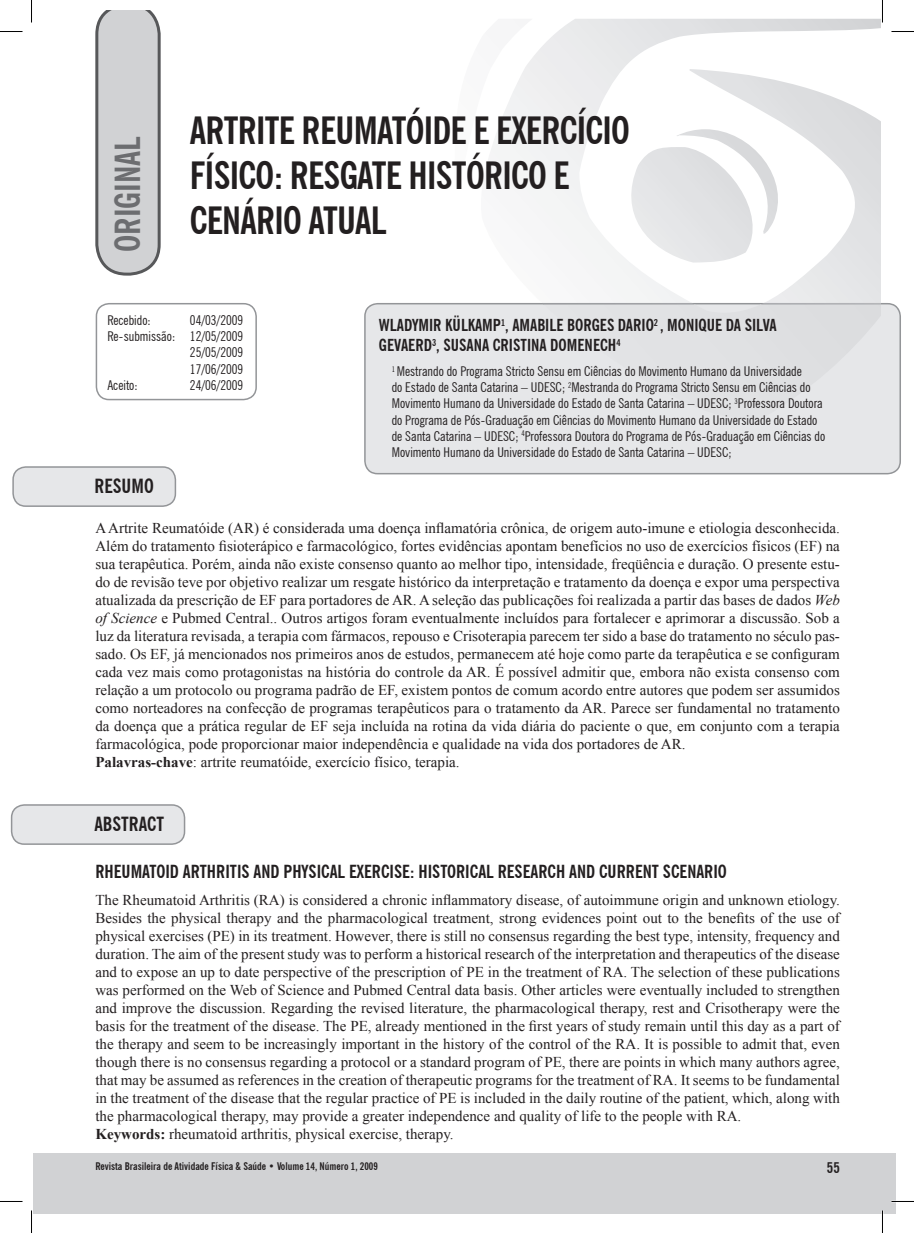
<style>
.page{position:relative;width:914px;height:1233px;background:#fff}
.page>*{position:absolute;margin:0;border:0;box-sizing:border-box;transform-origin:0 0}
.t1{font:700 condensed 37.5px/45px "News Gothic BT";letter-spacing:-.02em;color:#231f20}
.t2{font:700 condensed 34.5px "News Gothic BT";color:#6c6d70}
.t3{font:700 condensed 19.5px "News Gothic BT";color:#231f20}
.t4{font:700 condensed 18px "News Gothic BT";color:#231f20}
.t5{font:700 condensed 16.5px/19.8px "News Gothic BT";color:#231f20}
.t6{font:15px/18px "Times New Roman";color:#231f20}
.t7{font:700 condensed 15px "News Gothic BT";color:#231f20}
.t8{font:condensed 13.5px/16.2px "News Gothic BT";color:#231f20}
.t9{font:700 condensed 10.5px "News Gothic BT";color:#231f20}
.s1{font-style:italic}
.s2{font-weight:700}
</style>
<div class="page">
<div style="left:33px;top:1153px;width:862px;height:60px;background:#d1d2d4"></div>
<div style="left:364px;top:303px;width:536px;height:171px;background:#e6e7e9"></div>
<div style="left:96px;top:303px;width:161px;height:97px;border:2px solid #939598;border-radius:13px"></div>
<svg style="left:524px;top:19px;width:356px;height:284px"></svg>
<div style="left:542px;top:303px;width:338px;height:116px;background:#e1e2e4"></div>
<svg style="left:617px;top:129px;width:175px;height:133px"></svg>
<svg style="left:491px;top:19px;width:41px;height:168px"></svg>
<svg style="left:95px;top:10px;width:66px;height:265px;background:#c6c7c9"></svg>
<div style="left:13px;top:467px;width:162px;height:39px;background:#e6e7e9;border-radius:13px"></div>
<div style="left:12px;top:466px;width:164px;height:41px;border:2px solid #939598;border-radius:13px"></div>
<div style="left:12px;top:805px;width:172px;height:39px;background:#e6e7e9;border-radius:13px"></div>
<div style="left:11px;top:804px;width:174px;height:40px;border:2px solid #939598;border-radius:13px"></div>
<hr style="left:891px;top:1200px;width:22px;height:2px;background:#fff">
<hr style="left:881px;top:1210px;width:2px;height:22px;background:#fff">
<svg style="left:0;top:31px;width:22px;height:1px"></svg>
<svg style="left:891px;top:31px;width:22px;height:1px"></svg>
<svg style="left:0;top:1201px;width:22px;height:1px"></svg>
<svg style="left:891px;top:1201px;width:22px;height:1px"></svg>
<svg style="left:31px;top:0;width:1px;height:23px"></svg>
<svg style="left:31px;top:1210px;width:1px;height:22px"></svg>
<svg style="left:882px;top:0;width:1px;height:23px"></svg>
<svg style="left:882px;top:1210px;width:1px;height:22px"></svg>
<h2 class="t2" style="left:107px;top:252px;width:118px;rotate:-90deg">ORIGINAL</h2>
<h1 class="t1" style="left:190px;top:107px;width:441px">ARTRITE REUMATÓIDE E EXERCÍCIO<br>FÍSICO: RESGATE HISTÓRICO E<br>CENÁRIO ATUAL</h1>
<p class="t8" style="left:107px;top:312px;width:45px">Recebido:</p>
<p class="t8" style="left:190px;top:312px;width:55px">04/03/2009</p>
<p class="t8" style="left:107px;top:328px;width:137px">Re-submissão: 12/05/2009</p>
<p class="t8" style="left:190px;top:344px;width:55px">25/05/2009</p>
<p class="t8" style="left:190px;top:360px;width:55px">17/06/2009</p>
<p class="t8" style="left:107px;top:377px;width:32px">Aceito:</p>
<p class="t8" style="left:190px;top:377px;width:55px">24/06/2009</p>
<h3 class="t3" style="left:94px;top:474px;width:61px">RESUMO</h3>
<p class="t5" style="left:379px;top:315px;width:399px">WLADYMIR KÜLKAMP<sup>1</sup>, AMABILE BORGES DARIO<sup>2</sup> , MONIQUE DA SILVA<br>GEVAERD<sup>3</sup>, SUSANA CRISTINA DOMENECH<sup>4</sup></p>
<p class="t8" style="left:391px;top:363px;width:435px"><sup>1</sup> Mestrando do Programa Stricto Sensu em Ciências do Movimento Humano da Universidade<br>do Estado de Santa Catarina – UDESC; <sup>2</sup>Mestranda do Programa Stricto Sensu em Ciências do Movimento Humano da Universidade do Estado de Santa Catarina – UDESC; <sup>3</sup>Professora Doutora do Programa de Pós-Graduação em Ciências do Movimento Humano da Universidade do Estado de Santa Catarina – UDESC; <sup>4</sup>Professora Doutora do Programa de Pós-Graduação em Ciências do Movimento Humano da Universidade do Estado de Santa Catarina – UDESC;</p>
<p class="t6" style="left:95px;top:519px;width:746px">A Artrite Reumatóide (AR) é considerada uma doença inflamatória crônica, de origem auto-imune e etiologia desconhecida.<br>Além do tratamento fisioterápico e farmacológico, fortes evidências apontam benefícios no uso de exercícios físicos (EF) na sua terapêutica. Porém, ainda não existe consenso quanto ao melhor tipo, intensidade, freqüência e duração. O presente estu&shy;do de revisão teve por objetivo realizar um resgate histórico da interpretação e tratamento da doença e expor uma perspectiva atualizada da prescrição de EF para portadores de AR. A seleção das publicações foi realizada a partir das bases de dados <span class="s1">Web of Science</span> e Pubmed Central.. Outros artigos foram eventualmente incluídos para fortalecer e aprimorar a discussão. Sob a luz da literatura revisada, a terapia com fármacos, repouso e Crisoterapia parecem ter sido a base do tratamento no século pas&shy;sado. Os EF, já mencionados nos primeiros anos de estudos, permanecem até hoje como parte da terapêutica e se configuram cada vez mais como protagonistas na história do controle da AR. É possível admitir que, embora não exista consenso com relação a um protocolo ou programa padrão de EF, existem pontos de comum acordo entre autores que podem ser assumidos como norteadores na confecção de programas terapêuticos para o tratamento da AR. Parece ser fundamental no tratamento da doença que a prática regular de EF seja incluída na rotina da vida diária do paciente o que, em conjunto com a terapia farmacológica, pode proporcionar maior independência e qualidade na vida dos portadores de AR.<br><span class="s2">Palavras-chave</span>: artrite reumatóide, exercício físico, terapia.</p>
<h3 class="t3" style="left:94px;top:811px;width:71px">ABSTRACT</h3>
<p class="t4" style="left:95px;top:860px;width:633px">RHEUMATOID ARTHRITIS AND PHYSICAL EXERCISE: HISTORICAL RESEARCH AND CURRENT SCENARIO</p>
<p class="t6" style="left:95px;top:890px;width:746px">The Rheumatoid Arthritis (RA) is considered a chronic inflammatory disease, of autoimmune origin and unknown etiology.<br>Besides the physical therapy and the pharmacological treatment, strong evidences point out to the benefits of the use of physical exercises (PE) in its treatment. However, there is still no consensus regarding the best type, intensity, frequency and duration. The aim of the present study was to perform a historical research of the interpretation and therapeutics of the disease and to expose an up to date perspective of the prescription of PE in the treatment of RA. The selection of these publications was performed on the Web of Science and Pubmed Central data basis. Other articles were eventually included to strengthen and improve the discussion. Regarding the revised literature, the pharmacological therapy, rest and Crisotherapy were the basis for the treatment of the disease. The PE, already mentioned in the first years of study remain until this day as a part of the therapy and seem to be increasingly important in the history of the control of the RA. It is possible to admit that, even though there is no consensus regarding a protocol or a standard program of PE, there are points in which many authors agree, that may be assumed as references in the creation of therapeutic programs for the treatment of RA. It seems to be fundamental in the treatment of the disease that the regular practice of PE is included in the daily routine of the patient, which, along with the pharmacological therapy, may provide a greater independence and quality of life to the people with RA.<br><span class="s2">Keywords:</span> rheumatoid arthritis, physical exercise, therapy.</p>
<p class="t9" style="left:95px;top:1159px;width:284px">Revista Brasileira de Atividade Física &amp; Saúde • Volume 14, Número 1, 2009</p>
<p class="t7" style="left:826px;top:1158px;width:14px">55</p>
</div>
